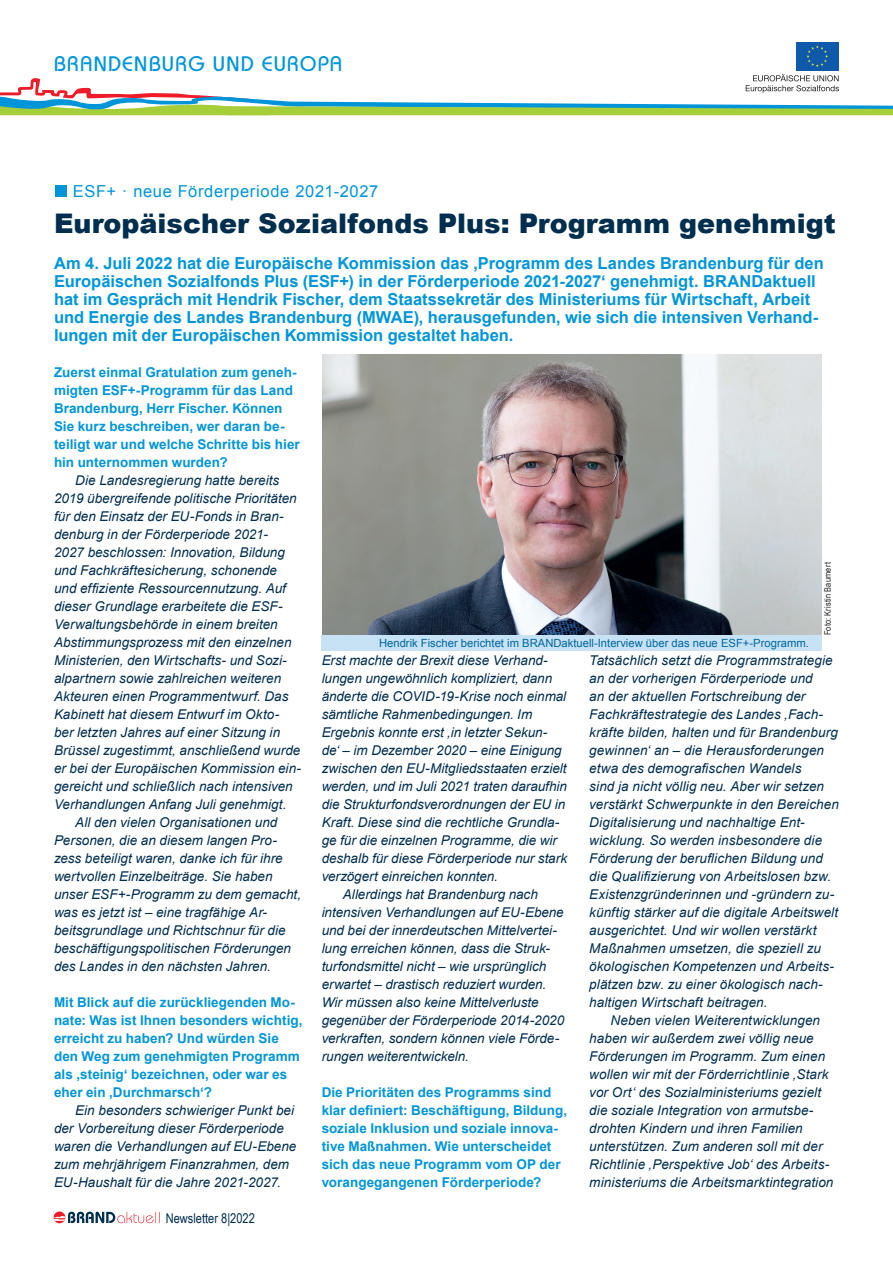
<style>
.page{position:relative;width:893px;height:1263px;background:#fff}
.page>*{position:absolute;margin:0;border:0;box-sizing:border-box;transform-origin:0 0}
.t1{font:900 27px "Arial";color:#002e4f}
.t2{font:21px "Bauhaus";letter-spacing:.07em;color:#0095d9}
.t3{font:700 16.5px/18px "Arial";color:#0095d9}
.t4{font:16.5px "Arial";letter-spacing:.04em;color:#0095d9}
.t5{font:italic 13.5px/18px "Arial";color:#002e4f}
.t6{font:700 13.5px/18px "Arial";letter-spacing:.005em;color:#0095d9}
.t7{font:13.5px "Arial Narrow";color:#002e4f}
.t8{font:11.25px "Arial";color:#00679d}
.t9{font:9px "Arial Narrow";letter-spacing:.025em;color:#231f20}
</style>
<div class="page">
<div style="left:796px;top:42px;width:43px;height:29px;background:#0e59a9"></div>
<svg style="left:807px;top:46px;width:21px;height:21px"></svg>
<svg style="left:0;top:74px;width:893px;height:41px"></svg>
<svg style="left:54px;top:1212px;width:106px;height:11px"></svg>
<div style="left:56px;top:186px;width:11px;height:11px;background:#0095d9"></div>
<img style="left:323px;top:355px;width:499px;height:280px">
<div style="left:322px;top:635px;width:500px;height:16px;background:#c7e2f5"></div>
<h2 class="t2" style="left:54px;top:51px;width:289px">BRANDENBURG UND EUROPA</h2>
<p class="t4" style="left:73px;top:181px;width:307px">ESF+ · neue Förderperiode 2021-2027</p>
<h1 class="t1" style="left:54px;top:204px;width:783px">Europäischer Sozialfonds Plus: Programm genehmigt</h1>
<p class="t3" style="left:54px;top:255px;width:771px">Am 4. Juli 2022 hat die Europäische Kommission das ‚Programm des Landes Brandenburg für den Europäischen Sozialfonds Plus (ESF+) in der Förderperiode 2021-2027‘ genehmigt. BRANDaktuell hat im Gespräch mit Hendrik Fischer, dem Staatssekretär des Ministeriums für Wirtschaft, Arbeit und Energie des Landes Brandenburg (MWAE), herausgefunden, wie sich die intensiven Verhand&shy;lungen mit der Europäischen Kommission gestaltet haben.</p>
<p class="t6" style="left:54px;top:364px;width:247px">Zuerst einmal Gratulation zum geneh&shy;migten ESF+-Programm für das Land Brandenburg, Herr Fischer. Können Sie kurz beschreiben, wer daran be&shy;teiligt war und welche Schritte bis hier hin unternommen wurden?</p>
<p class="t5" style="left:75px;top:472px;width:206px">Die Landesregierung hatte bereits</p>
<p class="t5" style="left:54px;top:490px;width:244px">2019 übergreifende politische Prioritäten</p>
<p class="t5" style="left:54px;top:508px;width:231px">für den Einsatz der EU-Fonds in Bran-</p>
<p class="t5" style="left:54px;top:526px;width:215px">denburg in der Förderperiode 2021-</p>
<p class="t5" style="left:54px;top:544px;width:232px">2027 beschlossen: Innovation, Bildung</p>
<p class="t5" style="left:54px;top:562px;width:225px">und Fachkräftesicherung, schonende</p>
<p class="t5" style="left:54px;top:580px;width:234px">und effiziente Ressourcennutzung. Auf</p>
<p class="t5" style="left:54px;top:598px;width:230px">dieser Grundlage erarbeitete die ESF-</p>
<p class="t5" style="left:54px;top:616px;width:225px">Verwaltungsbehörde in einem breiten</p>
<p class="t5" style="left:54px;top:634px;width:239px">Abstimmungsprozess mit den einzelnen</p>
<p class="t5" style="left:54px;top:652px;width:234px">Ministerien, den Wirtschafts- und Sozi-</p>
<p class="t5" style="left:54px;top:670px;width:229px">alpartnern sowie zahlreichen weiteren</p>
<p class="t5" style="left:54px;top:688px;width:236px">Akteuren einen Programmentwurf. Das</p>
<p class="t5" style="left:54px;top:706px;width:227px">Kabinett hat diesem Entwurf im Okto-</p>
<p class="t5" style="left:54px;top:724px;width:228px">ber letzten Jahres auf einer Sitzung in</p>
<p class="t5" style="left:54px;top:742px;width:248px">Brüssel zugestimmt, anschließend wurde</p>
<p class="t5" style="left:54px;top:760px;width:248px">er bei der Europäischen Kommission ein-</p>
<p class="t5" style="left:54px;top:778px;width:240px">gereicht und schließlich nach intensiven</p>
<p class="t5" style="left:54px;top:795px;width:234px">Verhandlungen Anfang Juli genehmigt.</p>
<p class="t5" style="left:75px;top:813px;width:204px">All den vielen Organisationen und</p>
<p class="t5" style="left:54px;top:831px;width:224px">Personen, die an diesem langen Pro-</p>
<p class="t5" style="left:54px;top:849px;width:230px">zess beteiligt waren, danke ich für ihre</p>
<p class="t5" style="left:54px;top:867px;width:220px">wertvollen Einzelbeiträge. Sie haben</p>
<p class="t5" style="left:54px;top:885px;width:249px">unser ESF+-Programm zu dem gemacht,</p>
<p class="t5" style="left:54px;top:903px;width:214px">was es jetzt ist – eine tragfähige Ar-</p>
<p class="t5" style="left:54px;top:921px;width:233px">beitsgrundlage und Richtschnur für die</p>
<p class="t5" style="left:54px;top:939px;width:239px">beschäftigungspolitischen Förderungen</p>
<p class="t5" style="left:54px;top:957px;width:218px">des Landes in den nächsten Jahren.</p>
<p class="t6" style="left:54px;top:994px;width:250px">Mit Blick auf die zurückliegenden Mo&shy;nate: Was ist Ihnen besonders wichtig, erreicht zu haben? Und würden Sie den Weg zum genehmigten Programm als ‚steinig‘ bezeichnen, oder war es eher ein ‚Durchmarsch‘?</p>
<p class="t5" style="left:54px;top:1101px;width:244px;text-indent:21px">Ein besonders schwieriger Punkt bei der Vorbereitung dieser Förderperiode waren die Verhandlungen auf EU-Ebene zum mehrjährigem Finanzrahmen, dem EU-Haushalt für die Jahre 2021-2027.</p>
<p class="t7" style="left:166px;top:1208px;width:91px">Newsletter 8|2022</p>
<p class="t8" style="left:379px;top:635px;width:431px">Hendrik Fischer berichtet im BRANDaktuell-Interview über das neue ESF+-Programm.</p>
<p class="t9" style="left:821px;top:635px;width:75px;rotate:-90deg">Foto: Kristin Baumert</p>
<p class="t5" style="left:322px;top:651px;width:227px">Erst machte der Brexit diese Verhand-</p>
<p class="t5" style="left:322px;top:669px;width:232px">lungen ungewöhnlich kompliziert, dann</p>
<p class="t5" style="left:322px;top:687px;width:246px">änderte die COVID-19-Krise noch einmal</p>
<p class="t5" style="left:322px;top:705px;width:212px">sämtliche Rahmenbedingungen. Im</p>
<p class="t5" style="left:322px;top:723px;width:227px">Ergebnis konnte erst ‚in letzter Sekun-</p>
<p class="t5" style="left:322px;top:741px;width:242px">de‘ – im Dezember 2020 – eine Einigung</p>
<p class="t5" style="left:322px;top:759px;width:246px">zwischen den EU-Mitgliedsstaaten erzielt</p>
<p class="t5" style="left:322px;top:777px;width:247px">werden, und im Juli 2021 traten daraufhin</p>
<p class="t5" style="left:322px;top:795px;width:245px">die Strukturfondsverordnungen der EU in</p>
<p class="t5" style="left:322px;top:813px;width:239px">Kraft. Diese sind die rechtliche Grundla-</p>
<p class="t5" style="left:322px;top:831px;width:237px">ge für die einzelnen Programme, die wir</p>
<p class="t5" style="left:322px;top:849px;width:247px">deshalb für diese Förderperiode nur stark</p>
<p class="t5" style="left:322px;top:867px;width:178px">verzögert einreichen konnten.</p>
<p class="t5" style="left:343px;top:885px;width:197px">Allerdings hat Brandenburg nach</p>
<p class="t5" style="left:322px;top:903px;width:244px">intensiven Verhandlungen auf EU-Ebene</p>
<p class="t5" style="left:322px;top:921px;width:237px">und bei der innerdeutschen Mittelvertei-</p>
<p class="t5" style="left:322px;top:939px;width:230px">lung erreichen können, dass die Struk-</p>
<p class="t5" style="left:322px;top:957px;width:226px">turfondsmittel nicht – wie ursprünglich</p>
<p class="t5" style="left:322px;top:975px;width:226px">erwartet – drastisch reduziert wurden.</p>
<p class="t5" style="left:322px;top:993px;width:218px">Wir müssen also keine Mittelverluste</p>
<p class="t5" style="left:322px;top:1011px;width:244px">gegenüber der Förderperiode 2014-2020</p>
<p class="t5" style="left:322px;top:1029px;width:239px">verkraften, sondern können viele Förde-</p>
<p class="t5" style="left:322px;top:1047px;width:149px">rungen weiterentwickeln.</p>
<p class="t6" style="left:322px;top:1084px;width:247px">Die Prioritäten des Programms sind klar definiert: Beschäftigung, Bildung, soziale Inklusion und soziale innova&shy;tive Maßnahmen. Wie unterscheidet sich das neue Programm vom OP der vorangegangenen Förderperiode?</p>
<p class="t5" style="left:589px;top:651px;width:251px">Tatsächlich setzt die Programmstrategie an der vorherigen Förderperiode und<br>an der aktuellen Fortschreibung der Fachkräftestrategie des Landes ‚Fach&shy;kräfte bilden, halten und für Brandenburg gewinnen‘ an – die Herausforderungen etwa des demografischen Wandels<br>sind ja nicht völlig neu. Aber wir setzen verstärkt Schwerpunkte in den Bereichen Digitalisierung und nachhaltige Ent&shy;wicklung. So werden insbesondere die Förderung der beruflichen Bildung und die Qualifizierung von Arbeitslosen bzw.<br>Existenzgründerinnen und -gründern zu&shy;künftig stärker auf die digitale Arbeitswelt ausgerichtet. Und wir wollen verstärkt Maßnahmen umsetzen, die speziell zu ökologischen Kompetenzen und Arbeits&shy;plätzen bzw. zu einer ökologisch nach&shy;haltigen Wirtschaft beitragen.</p>
<p class="t5" style="left:589px;top:1011px;width:246px;text-indent:21px">Neben vielen Weiterentwicklungen haben wir außerdem zwei völlig neue Förderungen im Programm. Zum einen wollen wir mit der Förderrichtlinie ‚Stark vor Ort‘ des Sozialministeriums gezielt die soziale Integration von armutsbe&shy;drohten Kindern und ihren Familien unterstützen. Zum anderen soll mit der Richtlinie ‚Perspektive Job‘ des Arbeits&shy;ministeriums die Arbeitsmarktintegration</p>
</div>
